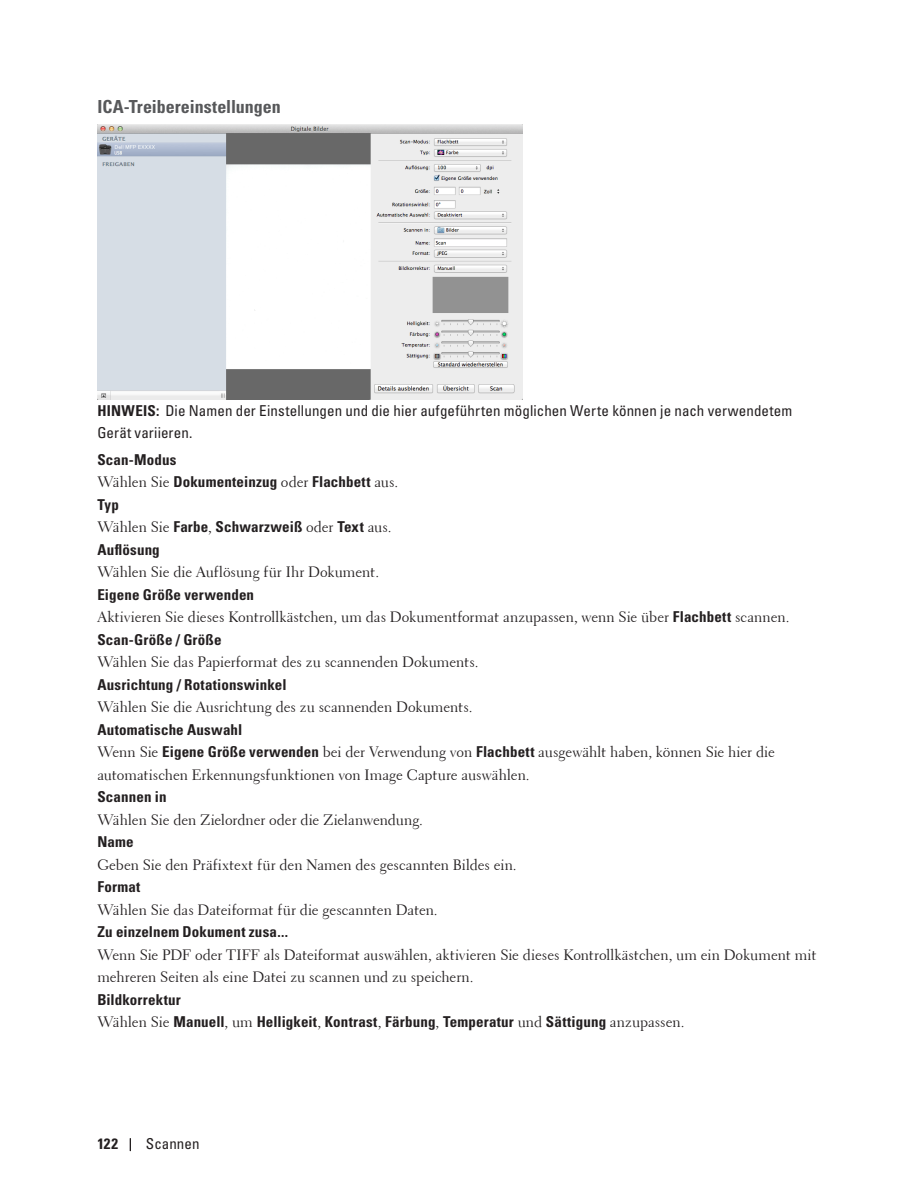
<style>
.page{position:relative;width:918px;height:1188px;background:#fff}
.page>*{position:absolute;margin:0;border:0;box-sizing:border-box;transform-origin:0 0}
.t1{font:700 condensed 18px "Univers";color:#57585a}
.t2{font:15px/22.5px "Transitional 521 BT Roman A";letter-spacing:-.005em;color:#231f20}
.t3{font:700 condensed 15px/22.5px "Univers";letter-spacing:.01em;color:#231f20}
.t4{font:condensed 15px/22.5px "Univers";letter-spacing:.005em;color:#231f20}
.s1{font-weight:700}
.s2{font-family:"Transitional 521 BT Roman A";font-weight:400;font-stretch:normal}
.s3{font-family:"Univers";font-weight:700;font-stretch:condensed}
</style>
<div class="page">
<svg style="left:130px;top:1138px;width:1px;height:13px"></svg>
<img style="left:97px;top:125px;width:426px;height:275px">
<p class="t1" style="left:97px;top:96px;width:185px">ICA-Treibereinstellungen</p>
<p class="t4" style="left:97px;top:399px;width:696px"><span class="s1">HINWEIS:</span> Die Namen der Einstellungen und die hier aufgeführten möglichen Werte können je nach verwendetem<br>Gerät variieren.</p>
<p class="t3" style="left:97px;top:448px;width:302px">Scan-Modus<br><span class="s2">Wählen Sie</span> Dokumenteinzug <span class="s2">oder</span> Flachbett <span class="s2">aus.<br></span>Typ<br><span class="s2">Wählen Sie</span> Farbe<span class="s2">,</span> Schwarzweiß <span class="s2">oder</span> Text <span class="s2">aus.<br></span>Auflösung</p>
<p class="t2" style="left:97px;top:561px;width:283px">Wählen Sie die Auflösung für Ihr Dokument.</p>
<p class="t3" style="left:97px;top:583px;width:158px">Eigene Größe verwenden</p>
<p class="t2" style="left:97px;top:606px;width:694px">Aktivieren Sie dieses Kontrollkästchen, um das Dokumentformat anzupassen, wenn Sie über <span class="s3">Flachbett</span> scannen.</p>
<p class="t3" style="left:97px;top:628px;width:126px">Scan-Größe / Größe</p>
<p class="t2" style="left:97px;top:651px;width:383px">Wählen Sie das Papierformat des zu scannenden Dokuments.</p>
<p class="t3" style="left:97px;top:673px;width:191px">Ausrichtung / Rotationswinkel</p>
<p class="t2" style="left:97px;top:696px;width:377px">Wählen Sie die Ausrichtung des zu scannenden Dokuments.</p>
<p class="t3" style="left:97px;top:718px;width:146px">Automatische Auswahl</p>
<p class="t2" style="left:97px;top:741px;width:679px">Wenn Sie <span class="s3">Eigene Größe verwenden</span> bei der Verwendung von <span class="s3">Flachbett</span> ausgewählt haben, können Sie hier die automatischen Erkennungsfunktionen von Image Capture auswählen.</p>
<p class="t3" style="left:97px;top:786px;width:71px">Scannen in</p>
<p class="t2" style="left:97px;top:809px;width:327px">Wählen Sie den Zielordner oder die Zielanwendung.</p>
<p class="t3" style="left:97px;top:831px;width:38px">Name</p>
<p class="t2" style="left:97px;top:854px;width:421px">Geben Sie den Präfixtext für den Namen des gescannten Bildes ein.</p>
<p class="t3" style="left:97px;top:876px;width:45px">Format</p>
<p class="t2" style="left:97px;top:899px;width:342px">Wählen Sie das Dateiformat für die gescannten Daten.</p>
<p class="t3" style="left:97px;top:921px;width:192px">Zu einzelnem Dokument zusa...</p>
<p class="t2" style="left:97px;top:944px;width:721px">Wenn Sie PDF oder TIFF als Dateiformat auswählen, aktivieren Sie dieses Kontrollkästchen, um ein Dokument mit mehreren Seiten als eine Datei zu scannen und zu speichern.</p>
<p class="t3" style="left:97px;top:988px;width:589px">Bildkorrektur<br><span class="s2">Wählen Sie</span> Manuell<span class="s2">, um</span> Helligkeit<span class="s2">,</span> Kontrast<span class="s2">,</span> Färbung<span class="s2">,</span> Temperatur <span class="s2">und</span> Sättigung <span class="s2">anzupassen.</span></p>
<p class="t3" style="left:97px;top:1132px;width:22px">122</p>
<p class="t4" style="left:146px;top:1132px;width:55px">Scannen</p>
</div>
